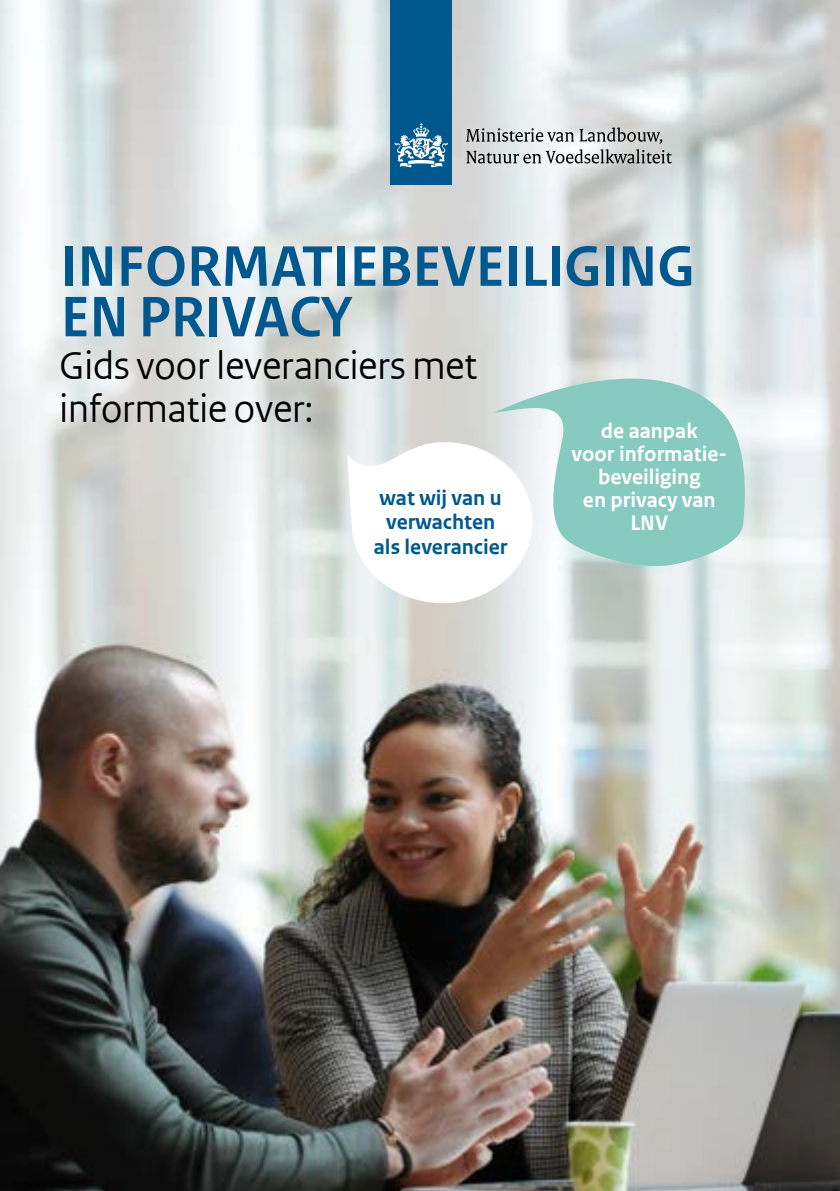
<style>
.page{position:relative;width:840px;height:1191px;background:#fff}
.page>*{position:absolute;margin:0;border:0;box-sizing:border-box;transform-origin:0 0}
.t1{font:700 60px/50.6px "Rijksoverheid Sans Heading TT";color:#00588e}
.t2{font:41px/42.6px "Rijksoverheid Sans Heading TT";color:#000}
.t3{font:700 22px/23px "Rijksoverheid Sans Text TT";color:#fff;text-align:center}
.t4{font:700 22px/24.2px "Rijksoverheid Sans Text TT";color:#00588e;text-align:center}
</style>
<div class="page">
<img style="left:0;top:0;width:839px;height:1191px">
<div style="left:390px;top:0;width:62px;height:185px;background:#00588e"></div>
<svg style="left:394px;top:123px;width:53px;height:45px"></svg>
<svg style="left:465px;top:128px;width:206px;height:35px;background:#b1b5b6"></svg>
<svg style="left:347px;top:439px;width:188px;height:167px"></svg>
<svg style="left:493px;top:336px;width:254px;height:233px;fill:#87cac0"></svg>
<h1 class="t1" style="left:61px;top:242px;width:635px">INFORMATIEBEVEILIGING<br>EN PRIVACY</h1>
<h2 class="t2" style="left:60px;top:345px;width:418px">Gids voor leveranciers met informatie over:</h2>
<p class="t3" style="left:571px;top:420px;width:157px">de aanpak<br>voor informatie&shy;beveiliging<br>en privacy van<br>LNV</p>
<p class="t4" style="left:373px;top:486px;width:135px">wat wij van u verwachten als leverancier</p>
</div>
